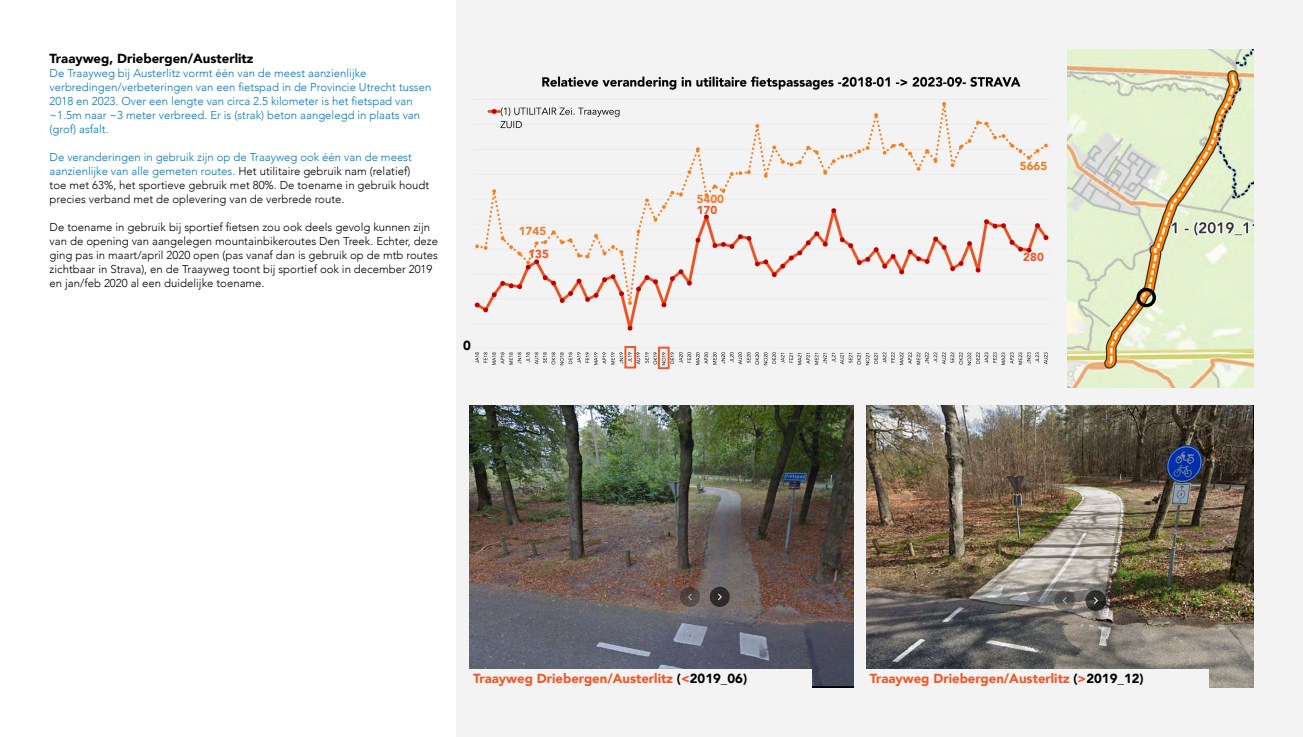
<style>
.page{position:relative;width:1303px;height:737px;background:#fff}
.page>*{position:absolute;margin:0;border:0;box-sizing:border-box;transform-origin:0 0}
.Kop_15{font:900 13.12px "Avenir";color:#ee5828}
.Kop_15-2{font:900 13.12px "Avenir";color:#000}
.Kop_20{font:900 11.64px "Avenir";color:#ed7d2e}
.Kop_20-2{font:900 11.64px "Avenir";color:#ee5828}
.Alinea_13_-_16{font:300 11.38px/14px "Avenir";color:#000}
.Alinea_13_-_16-2{font:300 11.38px/14px "Avenir";color:#017ac1}
.s1{color:#017ac1}
.s2{color:#000}
</style>
<div class="page">
<div style="left:456px;top:0;width:846px;height:737px;background:#f2f3f2"></div>
<img style="left:469px;top:406px;width:384px;height:281px">
<img style="left:866px;top:406px;width:387px;height:281px">
<img style="left:1067px;top:50px;width:186px;height:337px">
<div style="left:1136px;top:288px;width:19px;height:19px;border:3px solid #000;border-radius:50%"></div>
<div style="left:469px;top:669px;width:342px;height:19px;background:#f2f3f2"></div>
<div style="left:865px;top:669px;width:342px;height:19px;background:#f2f3f2"></div>
<img style="left:474px;top:76px;width:575px;height:294px">
<div style="left:624px;top:346px;width:12px;height:22px;border:2px solid #ee5728"></div>
<div style="left:658px;top:347px;width:11px;height:22px;border:2px solid #ee5728"></div>
<p class="Kop_15-2" style="left:50px;top:47px;width:205px">Traayweg, Driebergen/Austerlitz</p>
<p class="Alinea_13_-_16-2" style="left:50px;top:66px;width:383px">De Traayweg bij Austerlitz vormt één van de meest aanzienlijke verbredingen/verbeteringen van een fietspad in de Provincie Utrecht tussen 2018 en 2023. Over een lengte van circa 2.5 kilometer is het fietspad van ~1.5m naar ~3 meter verbreed. Er is (strak) beton aangelegd in plaats van (grof) asfalt.</p>
<p class="Alinea_13_-_16" style="left:50px;top:150px;width:381px"><span class="s1">De veranderingen in gebruik zijn op de Traayweg ook één van de meest aanzienlijke van alle gemeten routes.</span> Het utilitaire gebruik nam (relatief) toe met 63%, het sportieve gebruik met 80%. De toename in gebruik houdt precies verband met de oplevering van de verbrede route.</p>
<p class="Alinea_13_-_16" style="left:50px;top:220px;width:390px">De toename in gebruik bij sportief fietsen zou ook deels gevolg kunnen zijn van de opening van aangelegen mountainbikeroutes Den Treek. Echter, deze ging pas in maart/april 2020 open (pas vanaf dan is gebruik op de mtb routes zichtbaar in Strava), en de Traayweg toont bij sportief ook in december 2019 en jan/feb 2020 al een duidelijke toename.</p>
<p class="Kop_15-2" style="left:463px;top:334px;width:9px">0</p>
<p class="Kop_20" style="left:518px;top:221px;width:29px">1745</p>
<p class="Kop_20-2" style="left:528px;top:244px;width:22px">135</p>
<p class="Kop_20" style="left:696px;top:189px;width:29px">5400</p>
<p class="Kop_20-2" style="left:696px;top:200px;width:22px">170</p>
<p class="Kop_20" style="left:1019px;top:156px;width:29px">5665</p>
<p class="Kop_20-2" style="left:1023px;top:246px;width:22px">280</p>
<p class="Kop_15" style="left:473px;top:667px;width:275px">Traayweg Driebergen/Austerlitz <span class="s2">(</span>&lt;<span class="s2">2019_06)</span></p>
<p class="Kop_15" style="left:869px;top:667px;width:275px">Traayweg Driebergen/Austerlitz <span class="s2">(</span>&gt;<span class="s2">2019_12)</span></p>
</div>
